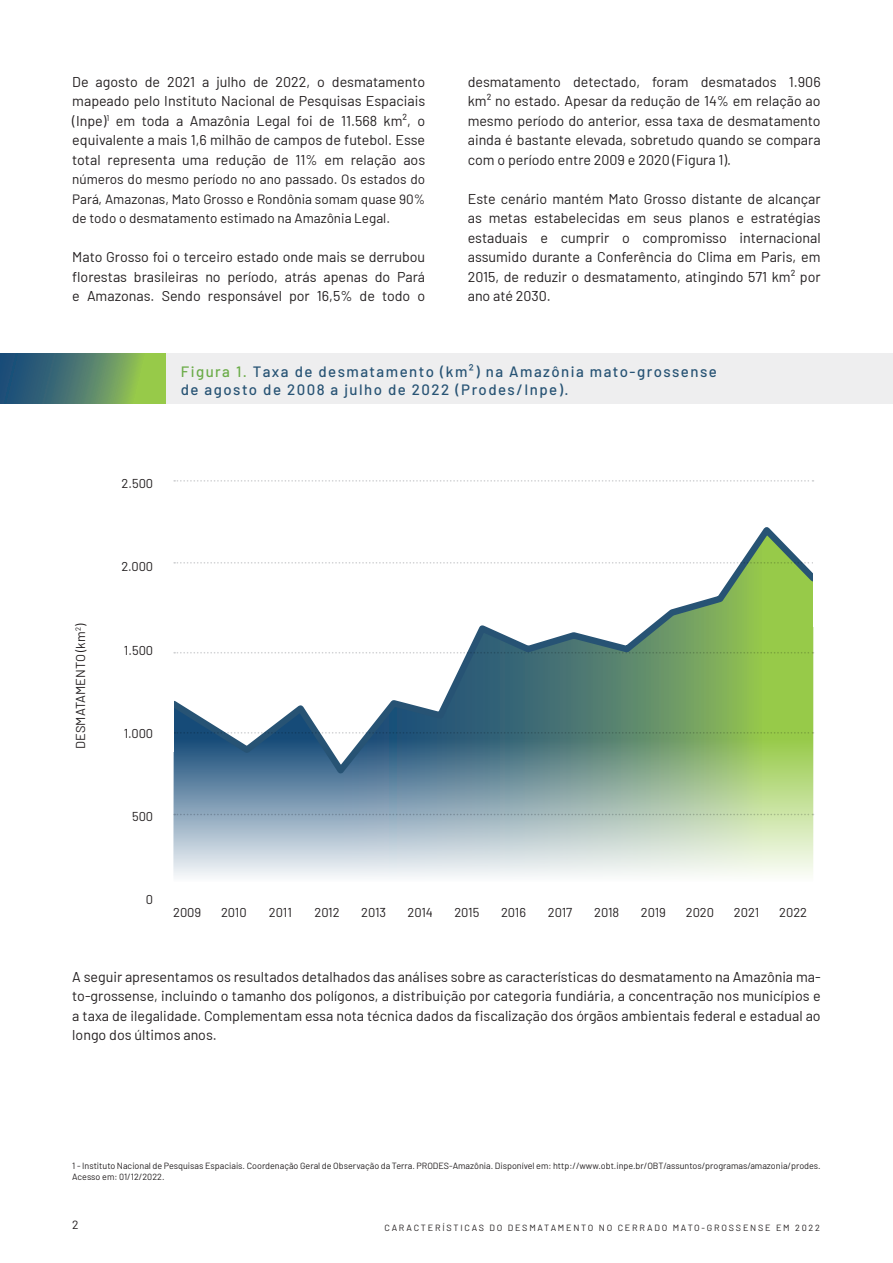
<style>
.page{position:relative;width:893px;height:1263px;background:#fff}
.page>*{position:absolute;margin:0;border:0;box-sizing:border-box;transform-origin:0 0}
.t1{font:500 15px "Barlow";letter-spacing:.1em;color:#275374}
.t2{font:14.25px/19.5px "Barlow";color:#231f20;text-align:justify}
.t3{font:13.5px/19.5px "Barlow";color:#231f20;text-align:justify}
.t4{font:12.9px "Barlow";color:#231f20}
.t5{font:12px "Barlow";color:#231f20}
.t6{font:9px/10.8px "Barlow";color:#231f20}
.t7{font:9px "Barlow";letter-spacing:.2em;color:#231f20}
.s1{color:#6bac48}
</style>
<div class="page">
<div style="left:0;top:353px;width:893px;height:51px;background:#eeeeef"></div>
<svg style="left:0;top:353px;width:166px;height:51px;background:#578668"></svg>
<svg style="left:173px;top:781px;width:640px;height:96px;background:#b7cac8"></svg>
<svg style="left:173px;top:527px;width:641px;height:254px"></svg>
<svg style="left:174px;top:480px;width:639px;height:2px"></svg>
<svg style="left:174px;top:562px;width:639px;height:2px"></svg>
<svg style="left:174px;top:652px;width:639px;height:1px"></svg>
<svg style="left:174px;top:732px;width:639px;height:2px"></svg>
<svg style="left:174px;top:814px;width:639px;height:1px"></svg>
<div style="left:161px;top:678px;width:13px;height:74px;background:#fff"></div>
<div style="left:813px;top:552px;width:13px;height:75px;background:#fff"></div>
<p class="t2" style="left:72px;top:71px;width:354px">De agosto de 2021 a julho de 2022, o desmatamento mapeado pelo Instituto Nacional de Pesquisas Espaciais (Inpe)<sup>1</sup> em toda a Amazônia Legal foi de 11.568 km², o equivalente a mais 1,6 milhão de campos de futebol. Esse total representa uma redução de 11% em relação aos</p>
<p class="t3" style="left:72px;top:168px;width:354px">números do mesmo período no ano passado. Os estados do Pará, Amazonas, Mato Grosso e Rondônia somam quase 90% de todo o desmatamento estimado na Amazônia Legal.</p>
<p class="t2" style="left:72px;top:246px;width:354px">Mato Grosso foi o terceiro estado onde mais se derrubou florestas brasileiras no período, atrás apenas do Pará e Amazonas. Sendo responsável por 16,5% de todo o</p>
<p class="t2" style="left:468px;top:71px;width:354px">desmatamento detectado, foram desmatados 1.906 km² no estado. Apesar da redução de 14% em relação ao mesmo período do anterior, essa taxa de desmatamento ainda é bastante elevada, sobretudo quando se compara com o período entre 2009 e 2020 (Figura 1).</p>
<p class="t2" style="left:468px;top:188px;width:354px">Este cenário mantém Mato Grosso distante de alcançar as metas estabelecidas em seus planos e estratégias estaduais e cumprir o compromisso internacional assumido durante a Conferência do Clima em Paris, em 2015, de reduzir o desmatamento, atingindo 571 km² por ano até 2030.</p>
<p class="t4" style="left:71px;top:749px;width:126px;rotate:-90deg">DESMATAMENTO (km<sup>2</sup>)</p>
<p class="t1" style="left:181px;top:361px;width:538px"><span class="s1">Figura 1.</span> Taxa de desmatamento (km²) na Amazônia mato-grossense</p>
<p class="t1" style="left:181px;top:379px;width:389px">de agosto de 2008 a julho de 2022 (Prodes/Inpe).</p>
<p class="t4" style="left:122px;top:474px;width:33px">2.500</p>
<p class="t4" style="left:121px;top:557px;width:33px">2.000</p>
<p class="t4" style="left:124px;top:641px;width:31px">1.500</p>
<p class="t4" style="left:124px;top:724px;width:31px">1.000</p>
<p class="t4" style="left:132px;top:807px;width:23px">500</p>
<p class="t4" style="left:146px;top:890px;width:9px">0</p>
<p class="t4" style="left:173px;top:903px;width:30px">2009</p>
<p class="t4" style="left:221px;top:903px;width:27px">2010</p>
<p class="t4" style="left:269px;top:903px;width:24px">2011</p>
<p class="t4" style="left:314px;top:903px;width:27px">2012</p>
<p class="t4" style="left:361px;top:903px;width:27px">2013</p>
<p class="t4" style="left:408px;top:903px;width:27px">2014</p>
<p class="t4" style="left:454px;top:903px;width:26px">2015</p>
<p class="t4" style="left:501px;top:903px;width:27px">2016</p>
<p class="t4" style="left:548px;top:903px;width:26px">2017</p>
<p class="t4" style="left:594px;top:903px;width:27px">2018</p>
<p class="t4" style="left:641px;top:903px;width:27px">2019</p>
<p class="t4" style="left:686px;top:903px;width:30px">2020</p>
<p class="t4" style="left:734px;top:903px;width:27px">2021</p>
<p class="t4" style="left:779px;top:903px;width:30px">2022</p>
<p class="t2" style="left:72px;top:966px;width:750px">A seguir apresentamos os resultados detalhados das análises sobre as características do desmatamento na Amazônia ma&shy;to-grossense, incluindo o tamanho dos polígonos, a distribuição por categoria fundiária, a concentração nos municípios e a taxa de ilegalidade. Complementam essa nota técnica dados da fiscalização dos órgãos ambientais federal e estadual ao longo dos últimos anos.</p>
<p class="t6" style="left:72px;top:1160px;width:750px">1 - Instituto Nacional de Pesquisas Espaciais. Coordenação Geral de Observação da Terra. PRODES-Amazônia. Disponível em: http://www.obt.inpe.br/OBT/assuntos/programas/amazonia/prodes.<br>Acesso em: 01/12/2022.</p>
<p class="t5" style="left:72px;top:1216px;width:8px">2</p>
<p class="t7" style="left:384px;top:1221px;width:437px">CARACTERÍSTICAS DO DESMATAMENTO NO CERRADO MATO-GROSSENSE EM 2022</p>
</div>
